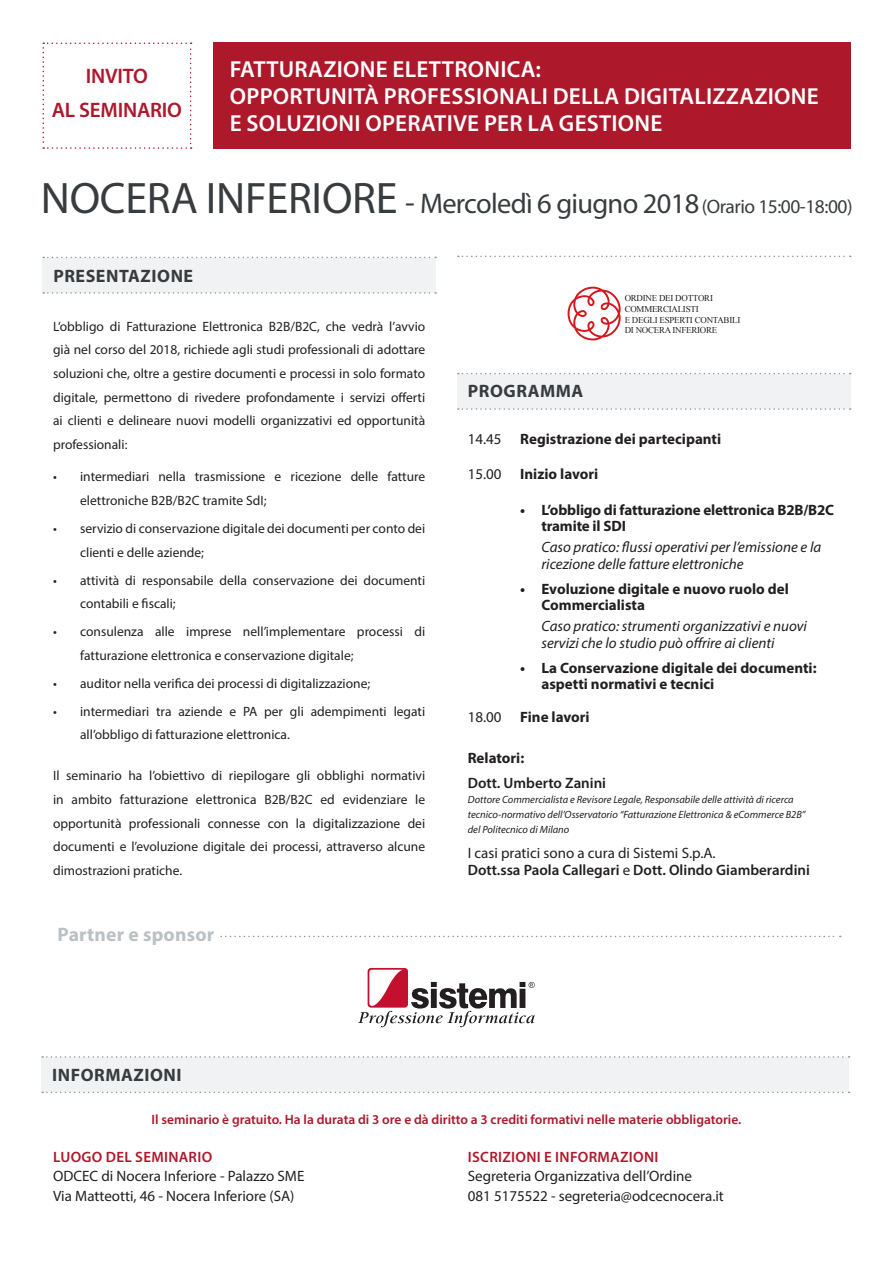
<style>
.page{position:relative;width:893px;height:1263px;background:#fff}
.page>*{position:absolute;margin:0;border:0;box-sizing:border-box;transform-origin:0 0}
.t1{font:28.5px "Myriad Pro";letter-spacing:-.025em;color:#393c3f}
.t2{font:600 23.25px/27px "Myriad Pro";letter-spacing:.01em;color:#fff}
.t3{font:600 21px "Myriad Pro";letter-spacing:-.01em;color:#ad182b}
.t4{font:700 19.5px "Myriad Pro";letter-spacing:.01em;color:#bac0c4}
.t5{font:700 18px "Myriad Pro";letter-spacing:.03em;color:#393c3f}
.t6{font:700 15px/16.5px "Myriad Pro";color:#231f20}
.t7{font:15px "Myriad Pro";color:#231f20}
.t8{font:italic 15px/16.5px "Myriad Pro";color:#231f20}
.t9{font:600 15px "Myriad Pro";color:#231f20}
.t10{font:600 15px "Myriad Pro";letter-spacing:.02em;color:#ad182b}
.t11{font:13.5px/23.7px "Myriad Pro";color:#231f20}
.t12{font:600 13.5px "Myriad Pro";color:#ad182b}
.t13{font:italic 10.5px "Myriad Pro";color:#231f20}
.t14{font:9px/10.6px "Times New Roman";letter-spacing:-.025em;color:#231f20}
.s1{font-size:44.25px}
.s2{font-size:31.5px}
.s3{font-size:19.5px}
.s4{font-weight:400}
</style>
<div class="page">
<div style="left:41px;top:1058px;width:808px;height:34px;background:#f1f2f3"></div>
<svg style="left:42px;top:1092px;width:808px;height:1px"></svg>
<svg style="left:42px;top:1056px;width:808px;height:2px"></svg>
<div style="left:43px;top:258px;width:393px;height:34px;background:#f1f2f3"></div>
<svg style="left:43px;top:292px;width:393px;height:2px"></svg>
<svg style="left:43px;top:257px;width:393px;height:1px"></svg>
<div style="left:457px;top:374px;width:393px;height:34px;background:#f1f2f3"></div>
<svg style="left:458px;top:408px;width:393px;height:2px"></svg>
<svg style="left:458px;top:373px;width:393px;height:1px"></svg>
<svg style="left:458px;top:256px;width:393px;height:1px"></svg>
<div style="left:213px;top:43px;width:637px;height:106px;background:#ad182b"></div>
<svg style="left:43px;top:43px;width:149px;height:106px"></svg>
<svg style="left:220px;top:936px;width:621px;height:1px"></svg>
<svg style="left:568px;top:287px;width:53px;height:53px"></svg>
<div style="left:367px;top:967px;width:42px;height:42px;border:1px solid #fff;border-radius:4px"></div>
<svg style="left:368px;top:968px;width:40px;height:40px"></svg>
<svg style="left:358px;top:970px;width:177px;height:57px"></svg>
<p class="t3" style="left:86px;top:62px;width:64px">INVITO</p>
<p class="t3" style="left:52px;top:97px;width:132px">AL SEMINARIO</p>
<p class="t2" style="left:230px;top:55px;width:313px">FATTURAZIONE ELETTRONICA:</p>
<p class="t2" style="left:230px;top:82px;width:590px">OPPORTUNITÀ PROFESSIONALI DELLA DIGITALIZZAZIONE<br>E SOLUZIONI OPERATIVE PER LA GESTIONE</p>
<p class="t1" style="left:41px;top:185px;width:813px"><span class="s1">NOCERA INFERIORE</span> <span class="s2">-</span> Mercoledì 6 giugno 2018 <span class="s3">(Orario 15:00-18:00)</span></p>
<p class="t5" style="left:53px;top:264px;width:141px">PRESENTAZIONE</p>
<p class="t11" style="left:53px;top:314px;width:374px;text-align:justify">L’obbligo di Fatturazione Elettronica B2B/B2C, che vedrà l’avvio già nel corso del 2018, richiede agli studi professionali di adottare soluzioni che, oltre a gestire documenti e processi in solo formato digitale, permettono di rivedere profondamente i servizi offerti ai clienti e delineare nuovi modelli organizzativi ed opportunità professionali:</p>
<p class="t11" style="left:80px;top:465px;width:347px;text-indent:-27px">• intermediari nella trasmissione e ricezione delle fatture elettroniche B2B/B2C tramite SdI;</p>
<p class="t11" style="left:80px;top:516px;width:347px;text-indent:-27px">• servizio di conservazione digitale dei documenti per conto dei clienti e delle aziende;</p>
<p class="t11" style="left:80px;top:568px;width:347px;text-indent:-27px">• attività di responsabile della conservazione dei documenti contabili e fiscali;</p>
<p class="t11" style="left:80px;top:620px;width:347px;text-indent:-27px">• consulenza alle imprese nell’implementare processi di fatturazione elettronica e conservazione digitale;</p>
<p class="t11" style="left:53px;top:671px;width:319px">• auditor nella verifica dei processi di digitalizzazione;</p>
<p class="t11" style="left:80px;top:699px;width:347px;text-indent:-27px">• intermediari tra aziende e PA per gli adempimenti legati all’obbligo di fatturazione elettronica.</p>
<p class="t11" style="left:53px;top:764px;width:374px;text-align:justify">Il seminario ha l’obiettivo di riepilogare gli obblighi normativi in ambito fatturazione elettronica B2B/B2C ed evidenziare le opportunità professionali connesse con la digitalizzazione dei documenti e l’evoluzione digitale dei processi, attraverso alcune dimostrazioni pratiche.</p>
<p class="t4" style="left:58px;top:921px;width:158px">Partner e sponsor</p>
<p class="t5" style="left:468px;top:379px;width:117px">PROGRAMMA</p>
<p class="t14" style="left:625px;top:293px;width:90px">ORDINE DEI DOTTORI<br>COMMERCIALISTI</p>
<p class="t14" style="left:625px;top:314px;width:117px">E DEGLI ESPERTI CONTABILI</p>
<p class="t14" style="left:625px;top:325px;width:94px">DI NOCERA INFERIORE</p>
<p class="t7" style="left:468px;top:430px;width:35px">14.45</p>
<p class="t6" style="left:520px;top:430px;width:203px">Registrazione dei partecipanti</p>
<p class="t7" style="left:468px;top:465px;width:35px">15.00</p>
<p class="t6" style="left:520px;top:465px;width:80px">Inizio lavori</p>
<p class="t6" style="left:541px;top:501px;width:294px;text-indent:-21px">• L’obbligo di fatturazione elettronica B2B/B2C tramite il SDI</p>
<p class="t8" style="left:541px;top:538px;width:281px">Caso pratico: flussi operativi per l’emissione e la ricezione delle fatture elettroniche</p>
<p class="t6" style="left:541px;top:580px;width:249px;text-indent:-21px">• Evoluzione digitale e nuovo ruolo del<br>Commercialista</p>
<p class="t8" style="left:541px;top:617px;width:267px">Caso pratico: strumenti organizzativi e nuovi servizi che lo studio può offrire ai clienti</p>
<p class="t6" style="left:541px;top:659px;width:277px;text-indent:-21px">• La Conservazione digitale dei documenti: aspetti normativi e tecnici</p>
<p class="t6" style="left:520px;top:708px;width:71px">Fine lavori</p>
<p class="t7" style="left:468px;top:707px;width:35px">18.00</p>
<p class="t6" style="left:468px;top:749px;width:58px">Relatori:</p>
<p class="t9" style="left:468px;top:774px;width:140px">Dott. Umberto Zanini</p>
<p class="t13" style="left:468px;top:793px;width:327px">Dottore Commercialista e Revisore Legale, Responsabile delle attività di ricerca</p>
<p class="t13" style="left:468px;top:808px;width:339px">tecnico-normativo dell’Osservatorio “Fatturazione Elettronica &amp; eCommerce B2B”</p>
<p class="t13" style="left:468px;top:823px;width:103px">del Politecnico di Milano</p>
<p class="t7" style="left:468px;top:844px;width:249px">I casi pratici sono a cura di Sistemi S.p.A.</p>
<p class="t9" style="left:468px;top:860px;width:344px">Dott.ssa Paola Callegari <span class="s4">e</span> Dott. Olindo Giamberardini</p>
<p class="t5" style="left:52px;top:1063px;width:131px">INFORMAZIONI</p>
<p class="t12" style="left:152px;top:1111px;width:591px">Il seminario è gratuito. Ha la durata di 3 ore e dà diritto a 3 crediti formativi nelle materie obbligatorie.</p>
<p class="t10" style="left:53px;top:1147px;width:160px">LUOGO DEL SEMINARIO</p>
<p class="t7" style="left:53px;top:1167px;width:253px">ODCEC di Nocera Inferiore - Palazzo SME</p>
<p class="t7" style="left:53px;top:1187px;width:243px">Via Matteotti, 46 - Nocera Inferiore (SA)</p>
<p class="t10" style="left:468px;top:1147px;width:192px">ISCRIZIONI E INFORMAZIONI</p>
<p class="t7" style="left:468px;top:1167px;width:226px">Segreteria Organizzativa dell’Ordine</p>
<p class="t7" style="left:468px;top:1187px;width:258px">081 5175522 - segreteria@odcecnocera.it</p>
</div>
